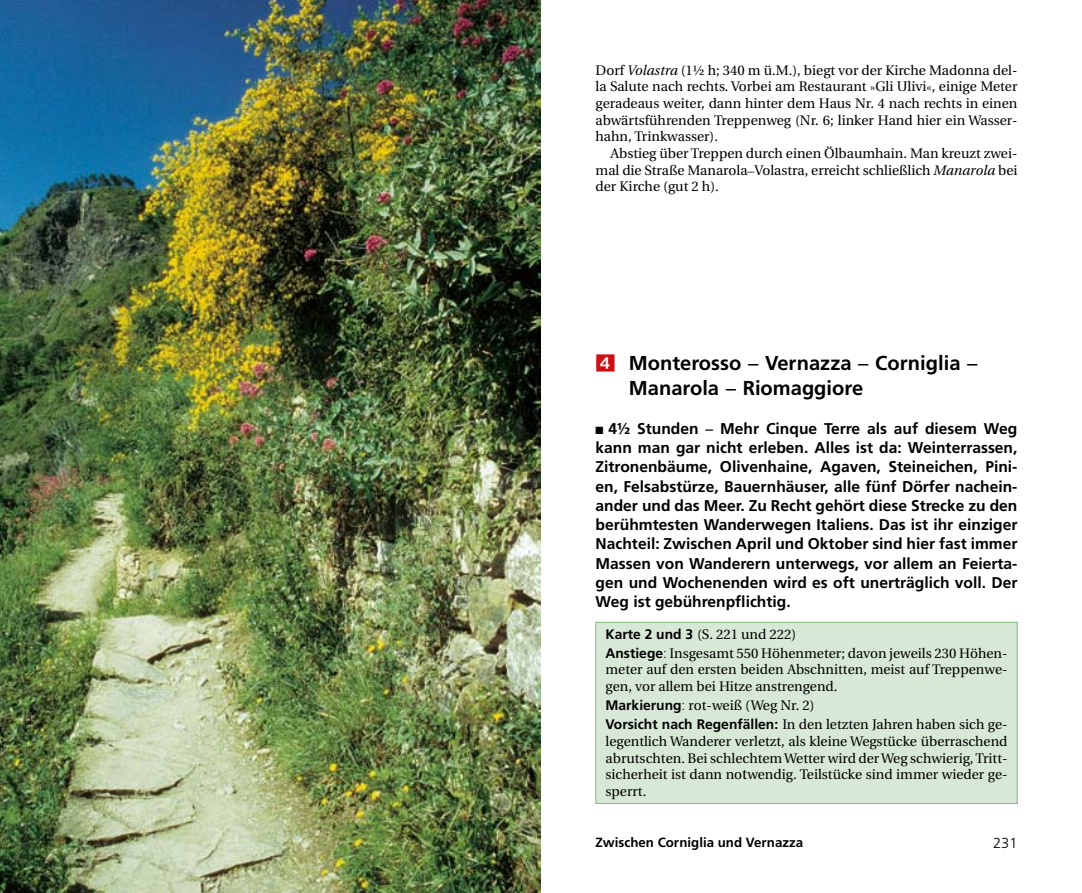
<style>
.page{position:relative;width:1082px;height:893px;background:#fff}
.page>*{position:absolute;margin:0;border:0;box-sizing:border-box;transform-origin:0 0}
.t1{font:700 20.12px/25.2px "Frutiger";color:#000}
.t2{font:700 15.58px/19.2px "Frutiger";color:#000;text-align:justify}
.t3{font:300 14.53px "Frutiger";color:#000}
.t4{font:13.83px/16.6px "Utopia";color:#000;text-align:justify}
.t5{font:700 13.3px "Frutiger";color:#000}
.s1{font-style:italic}
.s2{font-family:"Adobe Garamond Pro"}
.s3{font-family:"Bundesbahn Pi One";font-weight:400;color:#cd1013}
.s4{font-family:"Utopia";font-weight:600;font-size:21px}
.s5{font-family:"Utopia";font-weight:600}
.s6{font-family:"Frutiger";font-weight:700}
.s7{font-family:"Frutiger";font-weight:300}
.s8{font-size:14.88px}
</style>
<div class="page">
<img style="left:0;top:0;width:540px;height:893px">
<div style="left:595px;top:622px;width:422px;height:181px;background:#d8e8d6"></div>
<div style="left:595px;top:622px;width:422px;height:182px;border:1px solid #7ebc80"></div>
<p class="t4" style="left:595px;top:62px;width:423px">Dorf <span class="s1">Volastra</span> (1½ h; 340 m ü.M.), biegt vor der Kirche Madonna del&shy;la Salute nach rechts. Vorbei am Restaurant <span class="s2">»</span>Gli Ulivi<span class="s2">«</span>, einige Meter geradeaus weiter, dann hinter dem Haus Nr. 4 nach rechts in einen abwärtsführenden Treppenweg (Nr. 6; linker Hand hier ein Wasser&shy;hahn, Trinkwasser).</p>
<p class="t4" style="left:595px;top:145px;width:423px;text-indent:15px">Abstieg über Treppen durch einen Ölbaumhain. Man kreuzt zwei&shy;mal die Straße Manarola<span class="s2">–</span>Volastra, erreicht schließlich <span class="s1">Manarola</span> bei der Kirche (gut 2 h).</p>
<h1 class="t1" style="left:629px;top:350px;width:351px;text-indent:-33px"><span class="s3">4</span> Monterosso <span class="s4">−</span> Vernazza <span class="s4">−</span> Corniglia <span class="s4">−<br></span>Manarola <span class="s4">−</span> Rio-maggiore</h1>
<p class="t2" style="left:595px;top:419px;width:423px">■ 4½ Stunden <span class="s5">–</span> Mehr Cinque Terre als auf diesem Weg kann man gar nicht erleben. Alles ist da: Weinterrassen, Zitronenbäume, Olivenhaine, Agaven, Steineichen, Pini&shy;en, Felsabstürze, Bauernhäuser, alle fünf Dörfer nachein&shy;ander und das Meer. Zu Recht gehört diese Strecke zu den berühmtesten Wanderwegen Italiens. Das ist ihr einziger Nachteil: Zwischen April und Oktober sind hier fast immer Massen von Wanderern unterwegs, vor allem an Feierta&shy;gen und Wochenenden wird es oft unerträglich voll. Der Weg ist gebührenpflichtig.</p>
<p class="t4" style="left:605px;top:625px;width:403px;line-height:19.1px"><span class="s6">Karte 2 und 3</span> (S. 221 und 222)<br><span class="s6">Anstiege</span><span class="s7">:</span> Insgesamt 550 Höhenmeter; davon jeweils 230 Höhen-</p>
<p class="t4" style="left:605px;top:662px;width:403px">meter auf den ersten beiden Abschnitten, meist auf Treppenwe&shy;gen, vor allem bei Hitze anstrengend.</p>
<p class="t4" style="left:605px;top:696px;width:403px;line-height:19.1px"><span class="s6">Markierung</span><span class="s7">:</span> rot-weiß (Weg Nr. 2)<br><span class="s6">Vorsicht nach Regenfällen:</span> In den letzten Jahren haben sich ge-</p>
<p class="t4" style="left:605px;top:733px;width:403px">legentlich Wanderer verletzt, als kleine Wegstücke überraschend abrutschten. Bei schlechtem Wetter wird der Weg schwierig, Tritt&shy;sicherheit ist dann no<span class="s8">t</span>wendig. Teilstücke sind immer wieder ge&shy;sperrt.</p>
<p class="t5" style="left:595px;top:835px;width:209px">Zwischen Corniglia und Vernazza</p>
<p class="t3" style="left:993px;top:835px;width:26px">231</p>
</div>
